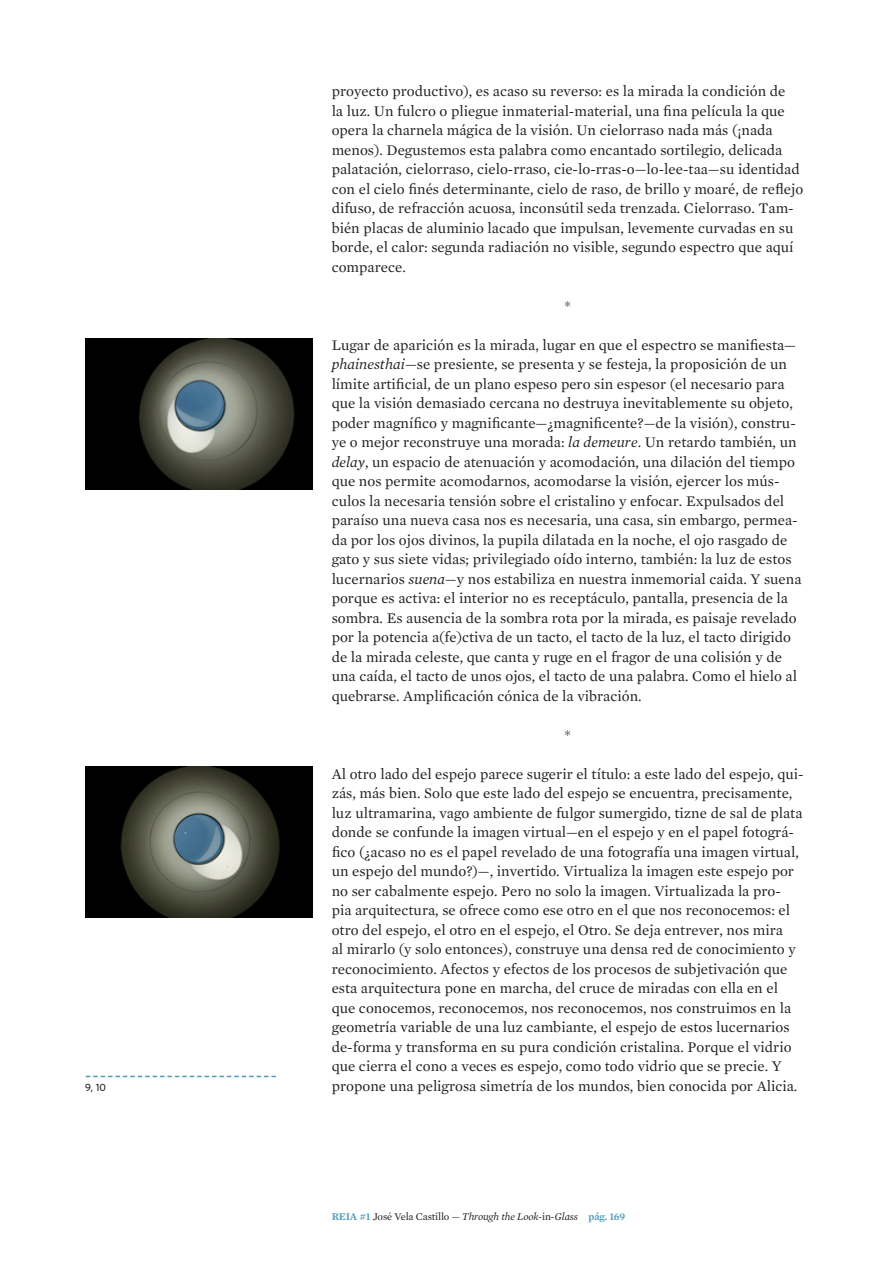
<style>
.page{position:relative;width:893px;height:1263px;background:#fff}
.page>*{position:absolute;margin:0;border:0;box-sizing:border-box;transform-origin:0 0}
.t1{font:15px/19.5px "Mercury Text G1";color:#231f20}
.t2{font:italic 10.5px "Mercury Text G1";letter-spacing:-.015em;color:#231f20}
.t3{font:500 10.5px "Whitney";color:#231f20}
.s1{font-style:italic}
.s2{font-weight:600;font-style:normal;color:#509cb9}
.s3{font-style:normal}
</style>
<div class="page">
<img style="left:85px;top:338px;width:227px;height:151px">
<img style="left:85px;top:767px;width:227px;height:151px">
<svg style="left:86px;top:1076px;width:190px;height:1px"></svg>
<p class="t1" style="left:332px;top:81px;width:473px">proyecto productivo), es acaso su reverso: es la mirada la condición de<br>la luz. Un fulcro o pliegue inmaterial-material, una fina película la que opera la charnela mágica de la visión. Un cielorraso nada más (¡nada menos). Degustemos esta palabra como encantado sortilegio, delicada palatación, cielorraso, cielo-rraso, cie-lo-rras-o—lo-lee-taa—su identidad con el cielo finés determinante, cielo de raso, de brillo y moaré, de reflejo difuso, de refracción acuosa, inconsútil seda trenzada. Cielorraso. Tam&shy;bién placas de aluminio lacado que impulsan, levemente curvadas en su borde, el calor: segunda radiación no visible, segundo espectro que aquí comparece.</p>
<p class="t1" style="left:564px;top:296px;width:8px">*</p>
<p class="t1" style="left:332px;top:335px;width:471px">Lugar de aparición es la mirada, lugar en que el espectro se manifiesta— <span class="s1">phainesthai</span>—se presiente, se presenta y se festeja, la proposición de un límite artificial, de un plano espeso pero sin espesor (el necesario para que la visión demasiado cercana no destruya inevitablemente su objeto, poder magnífico y magnificante—¿magnificente?—de la visión), constru&shy;ye o mejor reconstruye una morada: <span class="s1">la demeure</span>. Un retardo también, un <span class="s1">delay</span>, un espacio de atenuación y acomodación, una dilación del tiempo que nos permite acomodarnos, acomodarse la visión, ejercer los mús&shy;culos la necesaria tensión sobre el cristalino y enfocar. Expulsados del paraíso una nueva casa nos es necesaria, una casa, sin embargo, permea&shy;da por los ojos divinos, la pupila dilatada en la noche, el ojo rasgado de gato y sus siete vidas; privilegiado oído interno, también: la luz de estos lucernarios <span class="s1">suena—</span>y nos estabiliza en nuestra inmemorial caida. Y suena porque es activa: el interior no es receptáculo, pantalla, presencia de la sombra. Es ausencia de la sombra rota por la mirada, es paisaje revelado por la potencia a(fe)ctiva de un tacto, el tacto de la luz, el tacto dirigido de la mirada celeste, que canta y ruge en el fragor de una colisión y de una caída, el tacto de unos ojos, el tacto de una palabra. Como el hielo al quebrarse. Amplificación cónica de la vibración.</p>
<p class="t1" style="left:564px;top:725px;width:8px">*</p>
<p class="t1" style="left:332px;top:764px;width:473px">Al otro lado del espejo parece sugerir el título: a este lado del espejo, qui&shy;zás, más bien. Solo que este lado del espejo se encuentra, precisamente, luz ultramarina, vago ambiente de fulgor sumergido, tizne de sal de plata donde se confunde la imagen virtual—en el espejo y en el papel fotográ&shy;fico (¿acaso no es el papel revelado de una fotografía una imagen virtual, un espejo del mundo?)—, invertido. Virtualiza la imagen este espejo por no ser cabalmente espejo. Pero no solo la imagen. Virtualizada la pro&shy;pia arquitectura, se ofrece como ese otro en el que nos reconocemos: el otro del espejo, el otro en el espejo, el Otro. Se deja entrever, nos mira<br>al mirarlo (y solo entonces), construye una densa red de conocimiento y reconocimiento. Afectos y efectos de los procesos de subjetivación que esta arquitectura pone en marcha, del cruce de miradas con ella en el que conocemos, reconocemos, nos reconocemos, nos construimos en la geometría variable de una luz cambiante, el espejo de estos lucernarios de-forma y transforma en su pura condición cristalina. Porque el vidrio que cierra el cono a veces es espejo, como todo vidrio que se precie. Y</p>
<p class="t3" style="left:85px;top:1080px;width:23px">9, 10</p>
<p class="t1" style="left:332px;top:1076px;width:467px">propone una peligrosa simetría de los mundos, bien conocida por Alicia.</p>
<p class="t2" style="left:332px;top:1210px;width:295px"><span class="s2">REIA #1</span> <span class="s3">José Vela Castillo —</span> Through the Look-<span class="s3">in</span>-Glass <span class="s2">pág. 169</span></p>
</div>
